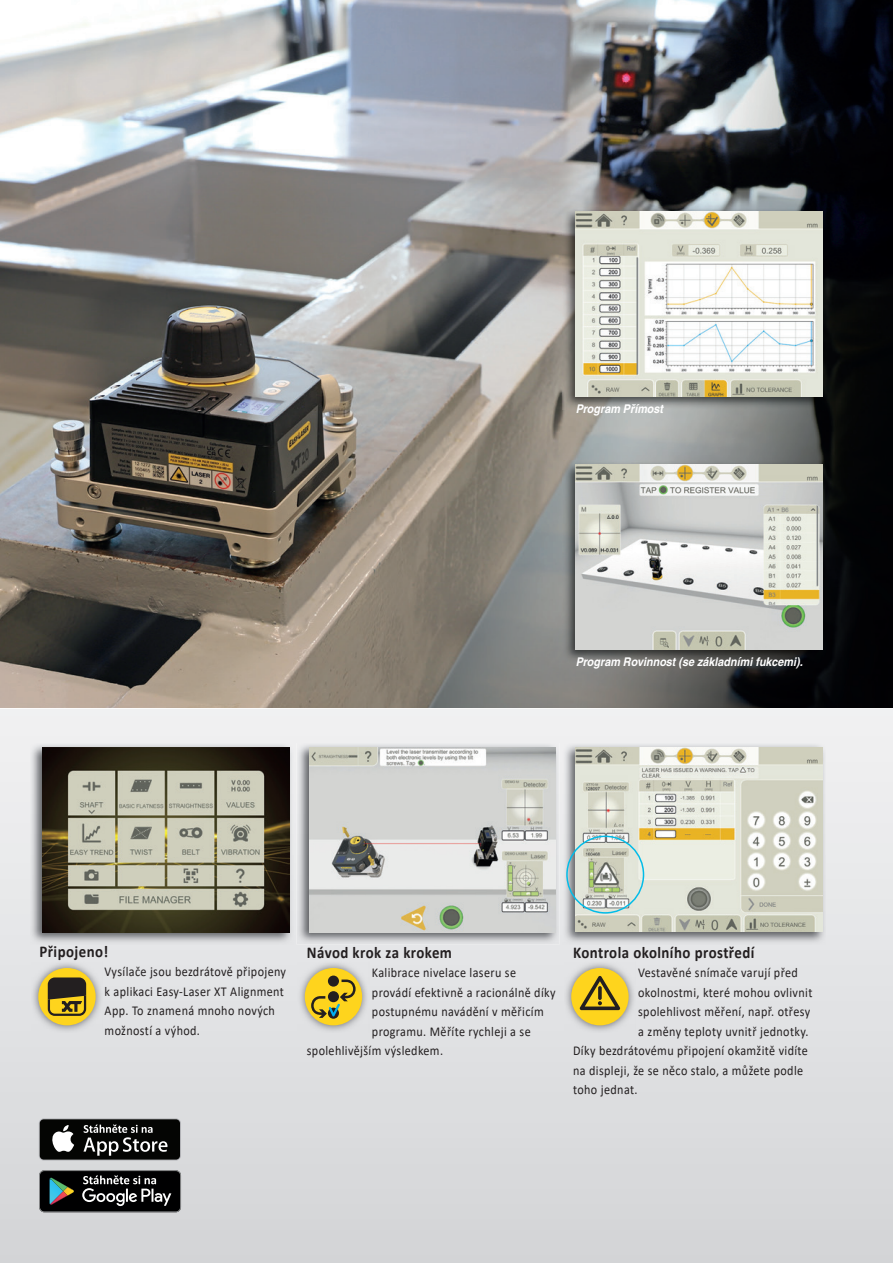
<style>
.page{position:relative;width:893px;height:1263px;background:#fff}
.page>*{position:absolute;margin:0;border:0;box-sizing:border-box;transform-origin:0 0}
.t1{font:700 16.5px "Calibri";letter-spacing:.03em;color:#231f20;scale:.9 1}
.t2{font:13.5px/19.5px "Calibri";letter-spacing:.03em;color:#231f20;scale:.9 1}
.t3{font:italic 700 12px "Helvetica CE";color:#fff;scale:.9 1}
</style>
<div class="page">
<svg style="left:0;top:709px;width:893px;height:554px;background:#dedfe1"></svg>
<img style="left:0;top:0;width:893px;height:708px">
<img style="left:296px;top:743px;width:263px;height:201px">
<img style="left:309px;top:747px;width:247px;height:185px">
<img style="left:30px;top:743px;width:263px;height:201px">
<img style="left:43px;top:747px;width:246px;height:185px">
<img style="left:563px;top:743px;width:263px;height:201px">
<img style="left:575px;top:747px;width:247px;height:185px">
<img style="left:563px;top:461px;width:263px;height:201px">
<img style="left:575px;top:465px;width:247px;height:185px">
<img style="left:563px;top:208px;width:263px;height:201px">
<img style="left:575px;top:212px;width:247px;height:184px">
<img style="left:31px;top:961px;width:72px;height:71px">
<div style="left:38px;top:968px;width:58px;height:57px;background:#fed41d;border-radius:50%"></div>
<svg style="left:48px;top:977px;width:38px;height:39px"></svg>
<img style="left:298px;top:961px;width:71px;height:71px">
<div style="left:305px;top:968px;width:57px;height:57px;background:#fed41d;border-radius:50%"></div>
<svg style="left:328px;top:975px;width:11px;height:12px"></svg>
<svg style="left:311px;top:979px;width:45px;height:39px"></svg>
<img style="left:564px;top:961px;width:72px;height:71px">
<div style="left:571px;top:968px;width:58px;height:57px;background:#fed41d;border-radius:50%"></div>
<svg style="left:580px;top:976px;width:40px;height:34px"></svg>
<div style="left:566px;top:835px;width:78px;height:79px;border:2px solid #02bce8;border-radius:50%"></div>
<svg style="left:39px;top:1118px;width:142px;height:42px"></svg>
<div style="left:40px;top:1119px;width:140px;height:40px;background:#040503;border-radius:4px"></div>
<svg style="left:52px;top:1125px;width:22px;height:27px"></svg>
<svg style="left:83px;top:1124px;width:84px;height:32px"></svg>
<svg style="left:39px;top:1170px;width:142px;height:42px;background:#2c2f2f"></svg>
<p class="t3" style="left:576px;top:401px;width:99px">Program Přímost</p>
<p class="t3" style="left:576px;top:655px;width:254px">Program Rovinnost (se základními fukcemi).</p>
<p class="t1" style="left:40px;top:940px;width:78px">Připojeno!</p>
<p class="t2" style="left:105px;top:962px;width:203px">Vysílače jsou bezdrátově připojeny k aplikaci Easy-Laser XT Alignment<br>App. To znamená mnoho nových možností a výhod.</p>
<p class="t1" style="left:307px;top:940px;width:163px">Návod krok za krokem</p>
<p class="t2" style="left:372px;top:962px;width:162px">Kalibrace nivelace laseru se</p>
<p class="t2" style="left:372px;top:982px;width:206px">provádí efektivně a racionálně díky</p>
<p class="t2" style="left:372px;top:1001px;width:192px">postupnému navádění v měřicím</p>
<p class="t2" style="left:372px;top:1021px;width:178px">programu. Měříte rychleji a se</p>
<p class="t2" style="left:307px;top:1040px;width:153px">spolehlivějším výsledkem.</p>
<p class="t1" style="left:573px;top:940px;width:203px">Kontrola okolního prostředí</p>
<p class="t2" style="left:638px;top:962px;width:179px">Vestavěné snímače varují před</p>
<p class="t2" style="left:638px;top:982px;width:195px">okolnostmi, které mohou ovlivnit</p>
<p class="t2" style="left:638px;top:1001px;width:193px">spolehlivost měření, např. otřesy</p>
<p class="t2" style="left:638px;top:1021px;width:191px">a změny teploty uvnitř jednotky.</p>
<p class="t2" style="left:573px;top:1040px;width:262px">Díky bezdrátovému připojení okamžitě vidíte</p>
<p class="t2" style="left:573px;top:1060px;width:257px">na displeji, že se něco stalo, a můžete podle</p>
<p class="t2" style="left:573px;top:1079px;width:73px">toho jednat.</p>
</div>
